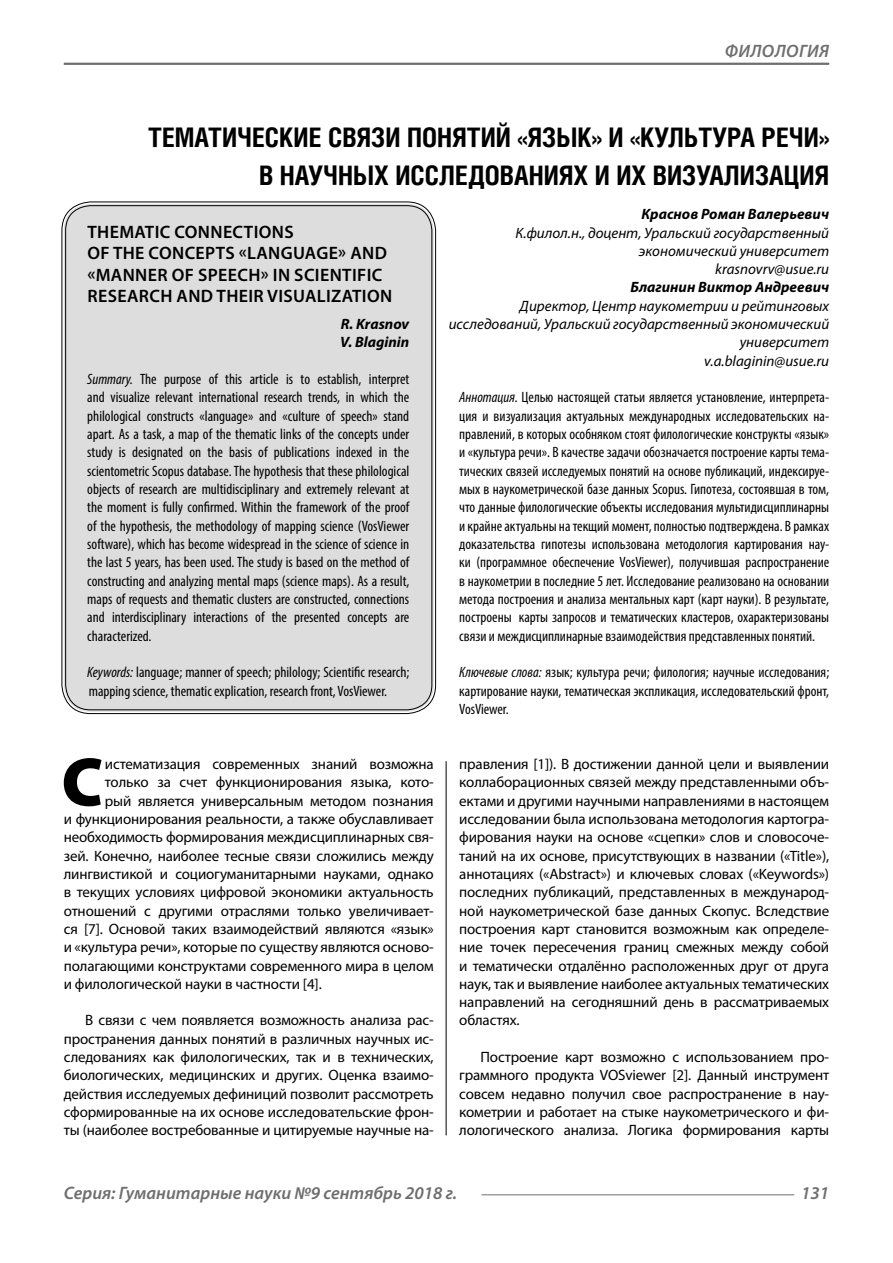
<style>
.page{position:relative;width:893px;height:1263px;background:#fff}
.page>*{position:absolute;margin:0;border:0;box-sizing:border-box;transform-origin:0 0}
.Bukvica{font:900 69.3px "Myriad Pro";color:#000}
.Header{font:700 27px/37.5px "Helios Cond";color:#000;text-align:right}
.Header-eng{font:600 18px/21.6px "Myriad Pro";letter-spacing:.02em;color:#000}
.t1{font:italic 600 18px "Myriad Pro";color:#6e6e6e}
.Normal{font:15px/18.3px "Myriad Pro";letter-spacing:-.01em;color:#000;text-align:justify}
.Annotation-rus{font:condensed 15px/18.3px "Myriad Pro";color:#000;text-align:justify}
.Annotation-eng{font:condensed 15px/18.3px "Myriad Pro";color:#000;text-align:justify}
.Bukvica-2{font:15px "Myriad Pro";letter-spacing:-.01em;color:#000}
.Author-doc{font:italic 15px/18.3px "Myriad Pro";color:#000;text-align:right}
.Author{font:italic 700 15px "Myriad Pro";color:#000}
.Author-email{font:italic 15px "Myriad Pro";color:#000}
.Author-eng{font:italic 700 15px "Myriad Pro";color:#000}
.s1{font-style:italic}
</style>
<div class="page">
<hr style="left:64px;top:63px;width:765px;height:2px;background:#6e6e6e">
<hr style="left:482px;top:1194px;width:312px;height:1px;background:#6e6e6e">
<div style="left:64px;top:204px;width:370px;height:508px;background:#ddd;border-radius:27px"></div>
<hr style="left:446px;top:761px;width:1px;height:374px;background:#000">
<p class="t1" style="left:725px;top:39px;width:106px">ФИЛОЛОГИЯ</p>
<p class="Header" style="left:148px;top:118px;width:682px">ТЕМАТИЧЕСКИЕ СВЯЗИ ПОНЯТИЙ «ЯЗЫК» И «КУЛЬТУРА РЕЧИ»<br>В НАУЧНЫХ ИССЛЕДОВАНИЯХ И ИХ ВИЗУАЛИЗАЦИЯ</p>
<p class="Author" style="left:641px;top:204px;width:189px">Краснов Роман Валерьевич</p>
<p class="Author-doc" style="left:515px;top:223px;width:315px">К.филол.н., доцент, Уральский государственный экономический университет</p>
<p class="Author-email" style="left:715px;top:260px;width:115px">krasnovrv@usue.ru</p>
<p class="Author" style="left:630px;top:278px;width:200px">Благинин Виктор Андреевич</p>
<p class="Author-doc" style="left:449px;top:296px;width:382px">Директор, Центр наукометрии и рейтинговых исследований, Уральский государственный экономический университет</p>
<p class="Author-email" style="left:704px;top:351px;width:126px">v.a.blaginin@usue.ru</p>
<p class="Annotation-rus" style="left:459px;top:388px;width:371px"><span class="s1">Аннотация.</span> Целью настоящей статьи является установление, интерпрета&shy;ция и визуализация актуальных международных исследовательских на&shy;правлений, в которых особняком стоят филологические конструкты «язык» и «культура речи». В качестве задачи обозначается построение карты тема&shy;тических связей исследуемых понятий на основе публикаций, индексируе&shy;мых в наукометрической базе данных Scopus. Гипотеза, состоявшая в том, что данные филологические объекты исследования мультидисциплинарны и крайне актуальны на текщий момент, полностью подтверждена. В рамках доказательства гипотезы использована методология картирования нау&shy;ки (программное обеспечение VosViewer), получившая распространение в наукометрии в последние 5 лет. Исследование реализовано на основании метода построения и анализа ментальных карт (карт науки). В результате, построены карты запросов и тематических кластеров, охарактеризованы связи и междисциплинарные взаимодействия представленных понятий.</p>
<p class="Annotation-rus" style="left:459px;top:663px;width:371px"><span class="s1">Ключевые слова:</span> язык; культура речи; филология; научные исследования; картирование науки, тематическая экспликация, исследовательский фронт, VosViewer.</p>
<p class="Header-eng" style="left:87px;top:220px;width:306px">THEMATIC CONNECTIONS<br>OF THE CONCEPTS «LANGUAGE» AND «MANNER OF SPEECH» IN SCIENTIFIC<br>RESEARCH AND THEIR VISUALIZATION</p>
<p class="Author-eng" style="left:341px;top:314px;width:70px">R. Krasnov</p>
<p class="Author-eng" style="left:340px;top:333px;width:71px">V. Blaginin</p>
<p class="Annotation-eng" style="left:87px;top:370px;width:324px"><span class="s1">Summary.</span> The purpose of this article is to establish, interpret and visualize relevant international research trends, in which the philological constructs «language» and «culture of speech» stand apart. As a task, a map of the thematic links of the concepts under study is designated on the basis of publications indexed in the scientometric Scopus database. The hypothesis that these philological objects of research are multidisciplinary and extremely relevant at the moment is fully confirmed. Within the framework of the proof of the hypothesis, the methodology of mapping science (VosViewer software), which has become widespread in the science of science in the last 5 years, has been used. The study is based on the method of constructing and analyzing mental maps (science maps). As a result, maps of requests and thematic clusters are constructed, connections and interdisciplinary interactions of the presented concepts are characterized.</p>
<p class="Annotation-eng" style="left:87px;top:663px;width:324px"><span class="s1">Keywords:</span> language; manner of speech; philology; Scientific research; mapping science, thematic explication, research front, VosViewer.</p>
<p class="Bukvica" style="left:61px;top:736px;width:43px">С</p>
<p class="Bukvica-2" style="left:105px;top:755px;width:330px">истематизация современных знаний возможна</p>
<p class="Bukvica-2" style="left:105px;top:773px;width:330px">только за счет функционирования языка, кото-</p>
<p class="Bukvica-2" style="left:105px;top:791px;width:330px">рый является универсальным методом познания</p>
<p class="Bukvica-2" style="left:64px;top:810px;width:371px">и функционирования реальности, а также обуславливает</p>
<p class="Bukvica-2" style="left:64px;top:828px;width:371px">необходимость формирования междисциплинарных свя-</p>
<p class="Bukvica-2" style="left:64px;top:846px;width:371px">зей. Конечно, наиболее тесные связи сложились между</p>
<p class="Bukvica-2" style="left:64px;top:864px;width:371px">лингвистикой и социогуманитарными науками, однако</p>
<p class="Bukvica-2" style="left:64px;top:883px;width:371px">в текущих условиях цифровой экономики актуальность</p>
<p class="Bukvica-2" style="left:64px;top:901px;width:371px">отношений с другими отраслями только увеличивает-</p>
<p class="Bukvica-2" style="left:64px;top:919px;width:371px">ся [7]. Основой таких взаимодействий являются «язык»</p>
<p class="Bukvica-2" style="left:64px;top:938px;width:371px">и «культура речи», которые по существу являются осново-</p>
<p class="Bukvica-2" style="left:64px;top:956px;width:371px">полагающими конструктами современного мира в целом</p>
<p class="Bukvica-2" style="left:64px;top:974px;width:260px">и филологической науки в частности [4].</p>
<p class="Normal" style="left:64px;top:1011px;width:371px;text-indent:21px">В связи с чем появляется возможность анализа рас&shy;пространения данных понятий в различных научных ис&shy;следованиях как филологических, так и в технических, биологических, медицинских и других. Оценка взаимо&shy;действия исследуемых дефиниций позволит рассмотреть сформированные на их основе исследовательские фрон&shy;ты (наиболее востребованные и цитируемые научные на-</p>
<p class="Normal" style="left:459px;top:754px;width:371px">правления [1]). В достижении данной цели и выявлении коллаборационных связей между представленными объ&shy;ектами и другими научными направлениями в настоящем исследовании была использована методология картогра&shy;фирования науки на основе «сцепки» слов и словосоче&shy;таний на их основе, присутствующих в названии («Title»), аннотациях («Abstract») и ключевых словах («Keywords») последних публикаций, представленных в международ&shy;ной наукометрической базе данных Скопус. Вследствие построения карт становится возможным как определе&shy;ние точек пересечения границ смежных между собой и тематически отдалённо расположенных друг от друга наук, так и выявление наиболее актуальных тематических направлений на сегодняшний день в рассматриваемых областях.</p>
<p class="Normal" style="left:459px;top:1048px;width:371px;text-indent:21px">Построение карт возможно с использованием про&shy;граммного продукта VOSviewer [2]. Данный инструмент совсем недавно получил свое распространение в нау&shy;кометрии и работает на стыке наукометрического и фи&shy;лологического анализа. Логика формирования карты</p>
<p class="t1" style="left:64px;top:1182px;width:395px">Серия: Гуманитарные науки №9 сентябрь 2018 г.</p>
<p class="t1" style="left:801px;top:1182px;width:30px">131</p>
</div>
